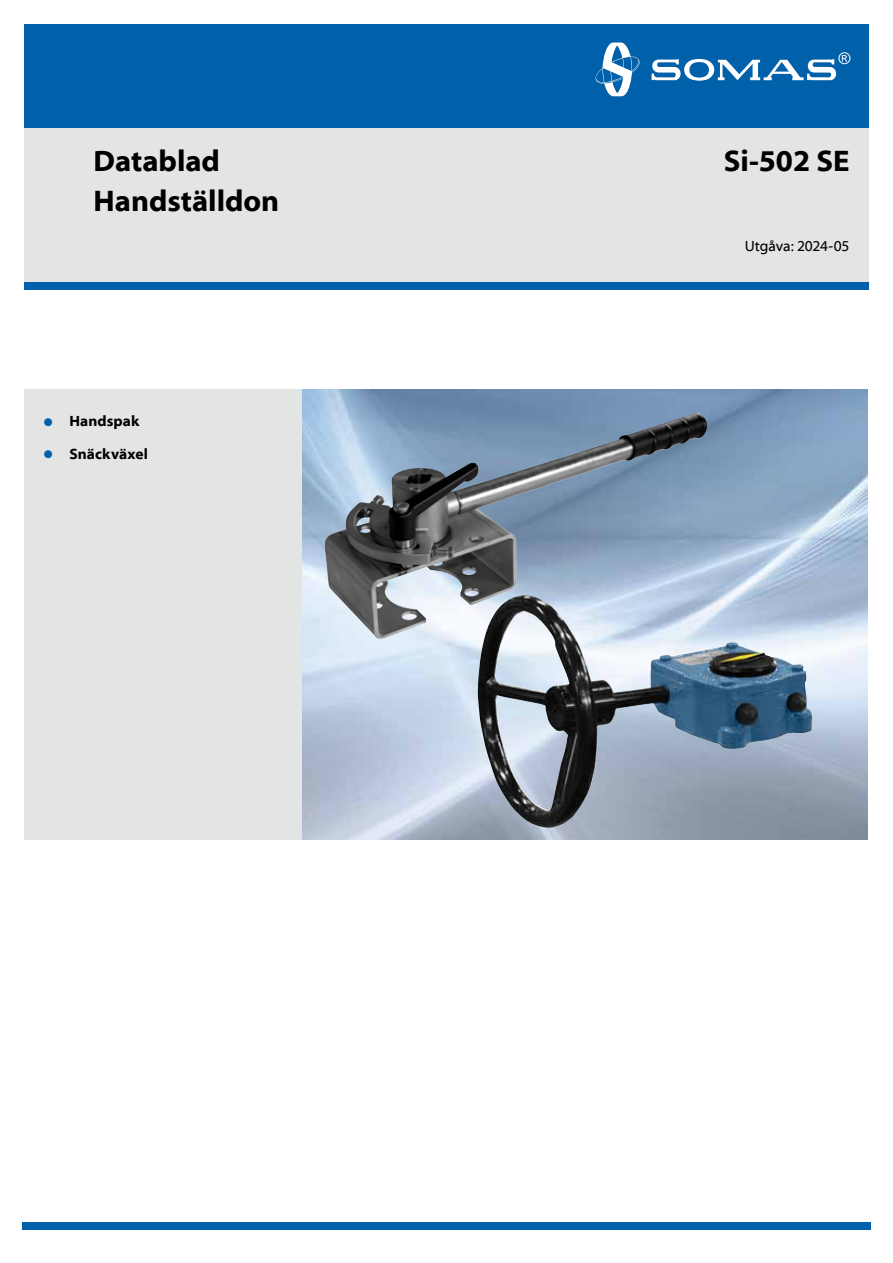
<style>
.page{position:relative;width:893px;height:1263px;background:#fff}
.page>*{position:absolute;margin:0;border:0;box-sizing:border-box;transform-origin:0 0}
.t1{font:30px "Myriad Bd Web";color:#000}
.t2{font:15px "Myriad Bd Web";letter-spacing:.005em;color:#000}
.t3{font:15px "Myriad Web";letter-spacing:-.01em;color:#000}
.s1{font-family:"Minion Web";font-size:36px;color:#0060a9}
</style>
<div class="page">
<img style="left:302px;top:389px;width:565px;height:451px">
<div style="left:0;top:125px;width:893px;height:161px;background:#e3e4e4"></div>
<div style="left:0;top:2px;width:893px;height:126px;background:#0060a9"></div>
<div style="left:10px;top:282px;width:883px;height:8px;background:#0060a9"></div>
<div style="left:0;top:389px;width:302px;height:451px;background:#e3e4e4"></div>
<div style="left:0;top:0;width:893px;height:1263px;border:24px solid #fff"></div>
<svg style="left:651px;top:52px;width:199px;height:29px"></svg>
<svg style="left:595px;top:43px;width:44px;height:53px"></svg>
<div style="left:23px;top:1222px;width:848px;height:8px;background:#0060a9"></div>
<img style="left:478px;top:595px;width:334px;height:233px">
<img style="left:324px;top:413px;width:385px;height:227px">
<p class="t1" style="left:94px;top:144px;width:128px">Datablad</p>
<p class="t1" style="left:724px;top:144px;width:127px">Si-502 SE</p>
<p class="t1" style="left:94px;top:184px;width:187px">Handställdon</p>
<p class="t3" style="left:745px;top:238px;width:106px">Utgåva: 2024-05</p>
<p class="t2" style="left:43px;top:413px;width:98px"><span class="s1">•</span> Handspak</p>
<p class="t2" style="left:43px;top:445px;width:107px"><span class="s1">•</span> Snäckväxel</p>
</div>
